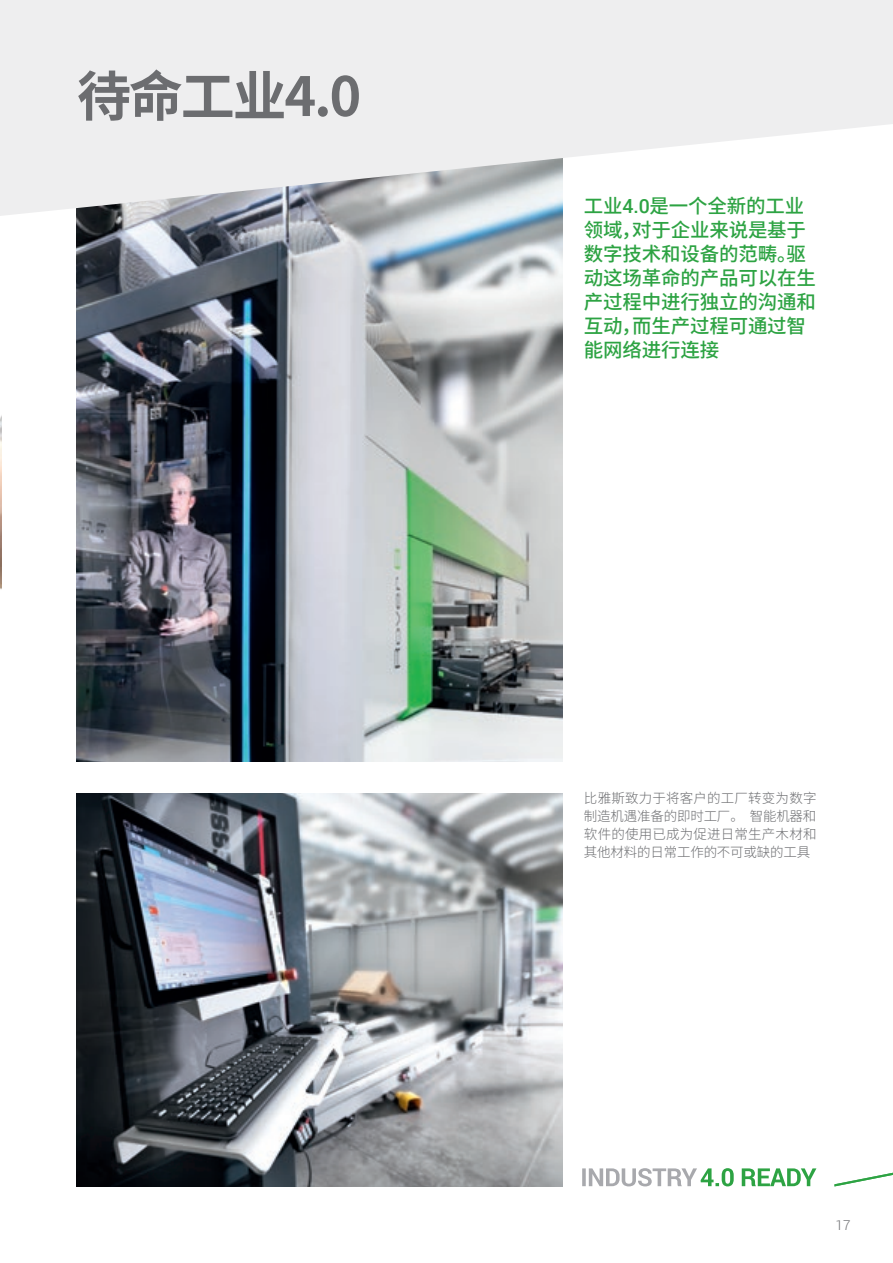
<style>
.page{position:relative;width:893px;height:1263px;background:#fff}
.page>*{position:absolute;margin:0;border:0;box-sizing:border-box;transform-origin:0 0}
.t1{font:700 54px "Noto Sans CJ Ksc";letter-spacing:-.04em;color:#6c6d70}
.t2{font:500 19.5px/24px "Noto Sans CJ Ksc";letter-spacing:-.01em;color:#2da343}
.t3{font:300 13.5px/18px "Noto Sans CJ Ksc";letter-spacing:-.015em;color:#6c6d70;text-align:justify}
.t4{font:300 13.5px "Roboto";color:#6c6d70}
.s1{font-family:"Roboto"}
</style>
<div class="page">
<svg style="left:834px;top:1172px;width:59px;height:14px"></svg>
<img style="left:77px;top:216px;width:486px;height:545px">
<svg style="left:0;top:0;width:893px;height:216px;background:#eaebec"></svg>
<img style="left:0;top:206px;width:1px;height:384px">
<img style="left:77px;top:793px;width:486px;height:393px">
<svg style="left:582px;top:1168px;width:234px;height:18px"></svg>
<p class="t1" style="left:77px;top:66px;width:286px">待命工业4.0</p>
<p class="t2" style="left:584px;top:194px;width:233px">工业<span class="s1">4.0</span>是一个全新的工业领域，对于企业来说是基于数字技术和设备的范畴。驱动这场革命的产品可以在生产过程中进行独立的沟通和互动，而生产过程可通过智能网络进行连接</p>
<p class="t3" style="left:584px;top:789px;width:234px">比雅斯致力于将客户的工厂转变为数字制造机遇准备的即时工厂。 智能机器和软件的使用已成为促进日常生产木材和其他材料的日常工作的不可或缺的工具</p>
<p class="t4" style="left:836px;top:1215px;width:16px">17</p>
</div>
